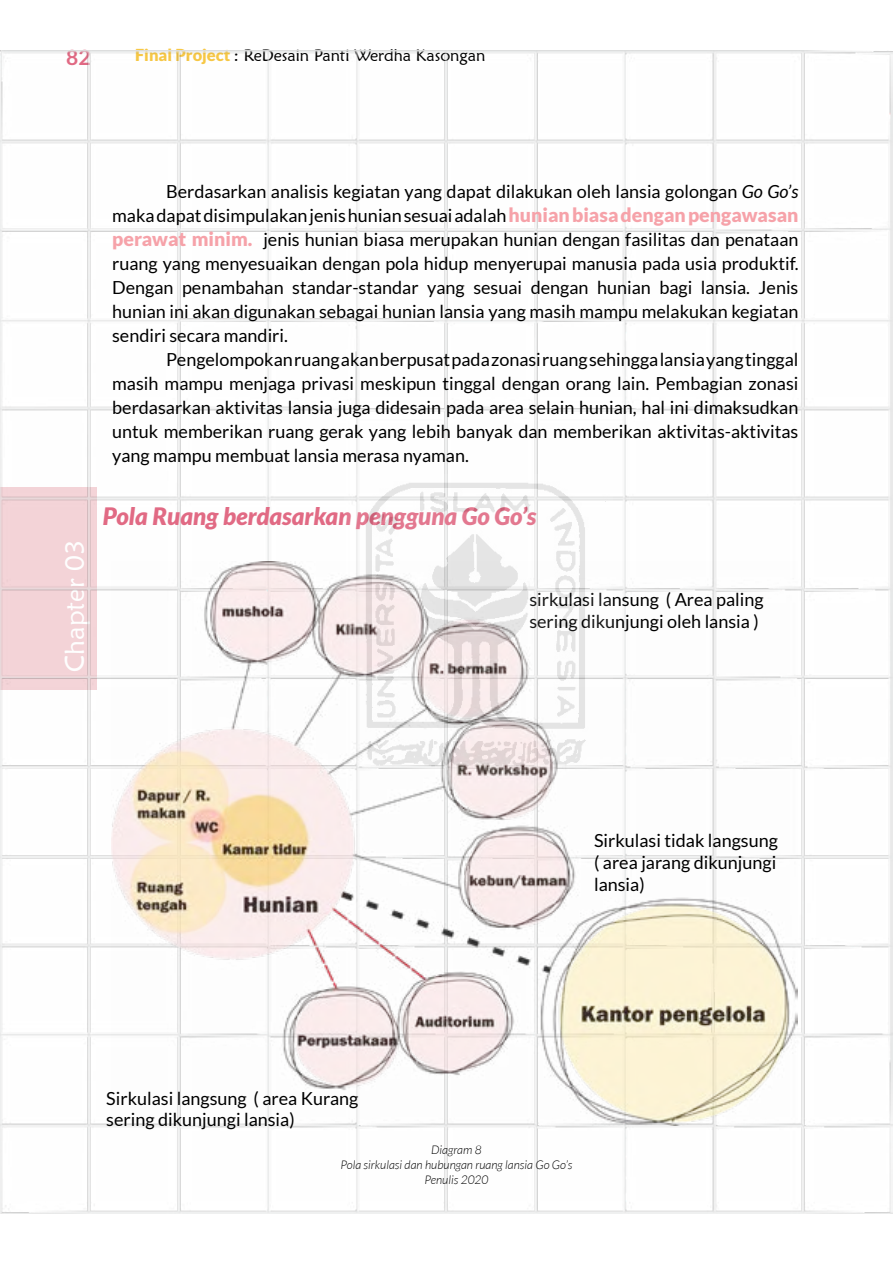
<style>
.page{position:relative;width:893px;height:1263px;background:#fff}
.page>*{position:absolute;margin:0;border:0;box-sizing:border-box;transform-origin:0 0}
.t1{font:27px "Maiandra GD";color:#fff}
.t2{font:italic 900 24px "Lato";color:#e16a84}
.t3{font:700 21px "Lato";color:#e16a84}
.t4{font:18px/24px "Lato";color:#000;text-align:justify}
.t5{font:16.5px "Maiandra GD";color:#000}
.t6{font:italic 300 12px/15px "Lato";color:#000;text-align:center}
.s1{font-family:"Lato";font-weight:900;color:#f7c846}
.s2{font-style:italic}
.s3{font-weight:900;font-size:19.5px;color:#f6a2a9}
</style>
<div class="page">
<img style="left:0;top:51px;width:893px;height:1163px">
<img style="left:112px;top:561px;width:685px;height:564px">
<img style="left:345px;top:474px;width:268px;height:314px">
<p class="t3" style="left:66px;top:45px;width:26px">82</p>
<p class="t5" style="left:135px;top:45px;width:352px"><span class="s1">Final Project</span> : ReDesain Panti Werdha Kasongan</p>
<p class="t4" style="left:112px;top:179px;width:688px;text-indent:54px">Berdasarkan analisis kegiatan yang dapat dilakukan oleh lansia golongan <span class="s2">Go Go’s </span>maka dapat disimpulakan jenis hunian sesuai adalah <span class="s3">hunian biasa dengan pengawasan perawat minim.</span> jenis hunian biasa merupakan hunian dengan fasilitas dan penataan ruang yang menyesuaikan dengan pola hidup menyerupai manusia pada usia produktif.<br>Dengan penambahan standar-standar yang sesuai dengan hunian bagi lansia. Jenis hunian ini akan digunakan sebagai hunian lansia yang masih mampu melakukan kegiatan sendiri secara mandiri.</p>
<p class="t4" style="left:112px;top:347px;width:688px;text-indent:54px">Pengelompokan ruang akan berpusat pada zonasi ruang sehingga lansia yang tinggal masih mampu menjaga privasi meskipun tinggal dengan orang lain. Pembagian zonasi berdasarkan aktivitas lansia juga didesain pada area selain hunian, hal ini dimaksudkan untuk memberikan ruang gerak yang lebih banyak dan memberikan aktivitas-aktivitas yang mampu membuat lansia merasa nyaman.</p>
<h1 class="t1" style="left:58px;top:672px;width:134px;rotate:-90deg">Chapter 03</h1>
<h2 class="t2" style="left:103px;top:502px;width:435px">Pola Ruang berdasarkan pengguna Go Go’s</h2>
<p class="t4" style="left:529px;top:589px;width:236px;line-height:21.6px">sirkulasi lansung ( Area paling sering dikunjungi oleh lansia )</p>
<p class="t4" style="left:594px;top:830px;width:185px;line-height:21.6px">Sirkulasi tidak langsung ( area jarang dikunjungi lansia)</p>
<p class="t4" style="left:106px;top:1087px;width:254px;line-height:21.6px">Sirkulasi langsung ( area Kurang sering dikunjungi lansia)</p>
<p class="t6" style="left:340px;top:1142px;width:234px">Diagram 8<br>Pola sirkulasi dan hubungan ruang lansia Go Go’s<br>Penulis 2020</p>
</div>
